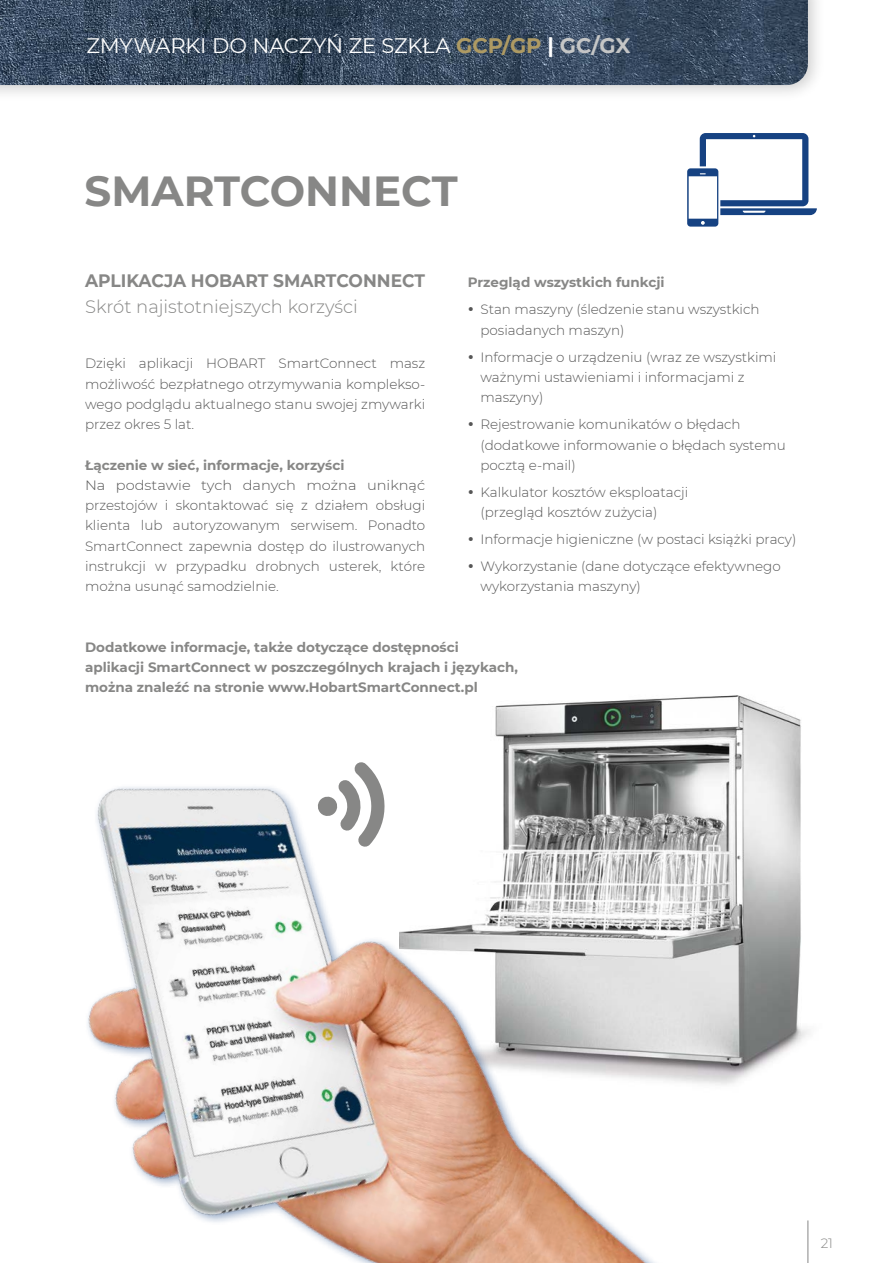
<style>
.page{position:relative;width:893px;height:1263px;background:#fff}
.page>*{position:absolute;margin:0;border:0;box-sizing:border-box;transform-origin:0 0}
.t1{font:700 42px "Montserrat";color:#878786}
.t2{font:21px "Montserrat";letter-spacing:-.01em;color:#fff}
.t3{font:300 18px "Montserrat";color:#878786}
.t4{font:700 18px "Montserrat";color:#878786;scale:.95 1}
.t5{font:300 13.5px/20.2px "Montserrat";color:#565656}
.t6{font:300 13.5px/20.2px "Montserrat";color:#565656;text-align:justify;scale:1.08 1}
.t7{font:700 13.5px/20.2px "Montserrat";color:#878786}
.t8{font:300 13.5px "Montserrat";color:#878786}
.s1{font-weight:700;color:#ae9a63}
.s2{font-weight:700}
.s3{font-weight:700;color:#c5c6c6}
</style>
<div class="page">
<img style="left:87px;top:695px;width:722px;height:568px">
<svg style="left:317px;top:761px;width:74px;height:86px"></svg>
<svg style="left:687px;top:133px;width:130px;height:94px"></svg>
<div style="left:0;top:0;width:825px;height:102px;background:#000;opacity:.2"></div>
<img style="left:0;top:0;width:808px;height:85px">
<h2 class="t2" style="left:86px;top:31px;width:546px">ZMYWARKI DO NACZYŃ ZE SZKŁA <span class="s1">GCP/GP</span> <span class="s2">|</span> <span class="s3">GC/GX</span></h2>
<h1 class="t1" style="left:85px;top:161px;width:375px">SMARTCONNECT</h1>
<h3 class="t4" style="left:85px;top:268px;width:359px">APLIKACJA HOBART SMARTCONNECT</h3>
<h3 class="t3" style="left:85px;top:294px;width:274px">Skrót najistotniejszych korzyści</h3>
<p class="t5" style="left:85px;top:353px;width:342px;text-align:justify">Dzięki aplikacji HOBART SmartConnect masz możliwość bezpłatnego otrzymywania komplekso&shy;wego podglądu aktualnego stanu swojej zmywarki przez okres 5 lat.</p>
<p class="t7" style="left:85px;top:454px;width:261px">Łączenie w sieć, informacje, korzyści</p>
<p class="t6" style="left:85px;top:474px;width:316px">Na podstawie tych danych można uniknąć przestojów i skontaktować się z działem obsługi klienta lub autoryzowanym serwisem. Ponadto SmartConnect zapewnia dostęp do ilustrowanych instrukcji w przypadku drobnych usterek, które można usunąć samodzielnie.</p>
<p class="t7" style="left:468px;top:272px;width:198px">Przegląd wszystkich funkcji</p>
<p class="t5" style="left:480px;top:299px;width:281px">Stan maszyny (śledzenie stanu wszystkich posiadanych maszyn)</p>
<p class="t5" style="left:480px;top:346px;width:297px">Informacje o urządzeniu (wraz ze wszystkimi ważnymi ustawieniami i informacjami z maszyny)</p>
<p class="t5" style="left:480px;top:414px;width:307px">Rejestrowanie komunikatów o błędach (dodatkowe informowanie o błędach systemu pocztą e-mail)</p>
<p class="t5" style="left:480px;top:481px;width:209px">Kalkulator kosztów eksploatacji (przegląd kosztów zużycia)</p>
<p class="t5" style="left:480px;top:525px;width:317px;line-height:27px">Informacje higieniczne (w postaci książki pracy)<br>Wykorzystanie (dane dotyczące efektywnego</p>
<p class="t5" style="left:480px;top:576px;width:162px">wykorzystania maszyny)</p>
<p class="t7" style="left:85px;top:636px;width:434px">Dodatkowe informacje, także dotyczące dostępności aplikacji SmartConnect w poszczególnych krajach i językach, można znaleźć na stronie www.HobartSmartConnect.pl</p>
<p class="t8" style="left:821px;top:1234px;width:14px">21</p>
</div>
